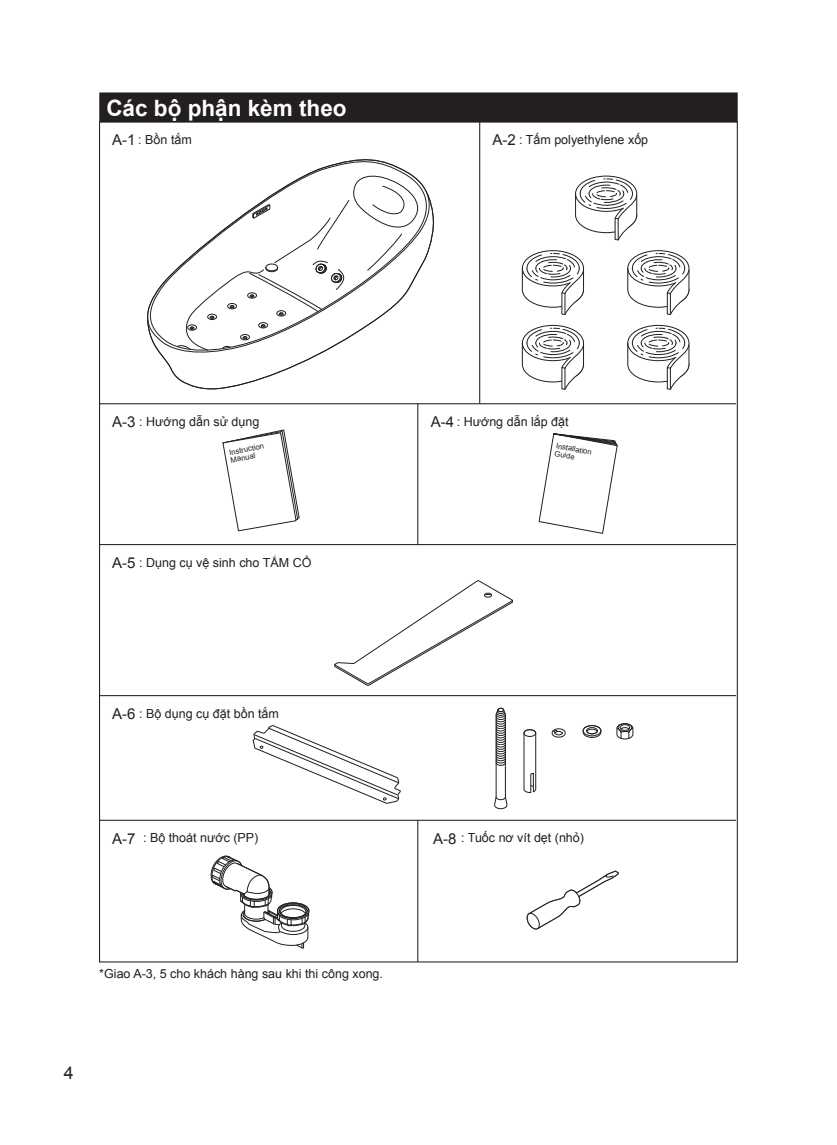
<style>
.page{position:relative;width:837px;height:1145px;background:#fff}
.page>*{position:absolute;margin:0;border:0;box-sizing:border-box;transform-origin:0 0}
.t1{font:700 22.5px "Arial";color:#fff}
.t2{font:17.75px "Arial";color:#231f20}
.t3{font:15px "Arial";color:#231f20}
.t4{font:12.5px "Arial";color:#231f20}
.t5{font:7.62px/7.6px "Arial";color:#231f20}
.t6{font:7.5px/7.5px "Arial";color:#231f20}
</style>
<div class="page">
<div style="left:99px;top:92px;width:638px;height:30px;background:#231f20"></div>
<svg style="left:222px;top:429px;width:78px;height:103px"></svg>
<svg style="left:538px;top:433px;width:80px;height:101px"></svg>
<svg style="left:334px;top:580px;width:179px;height:106px"></svg>
<svg style="left:575px;top:175px;width:62px;height:66px"></svg>
<svg style="left:521px;top:250px;width:63px;height:65px"></svg>
<svg style="left:627px;top:250px;width:62px;height:65px"></svg>
<svg style="left:521px;top:324px;width:63px;height:66px"></svg>
<svg style="left:627px;top:324px;width:62px;height:66px"></svg>
<svg style="left:147px;top:159px;width:287px;height:231px"></svg>
<svg style="left:177px;top:172px;width:246px;height:178px"></svg>
<hr style="left:100px;top:403px;width:635px;height:1px;background:#231f20">
<hr style="left:100px;top:544px;width:635px;height:1px;background:#231f20">
<hr style="left:100px;top:695px;width:635px;height:1px;background:#231f20">
<hr style="left:479px;top:122px;width:1px;height:281px;background:#231f20">
<hr style="left:100px;top:819px;width:635px;height:1px;background:#231f20">
<hr style="left:417px;top:404px;width:1px;height:141px;background:#231f20">
<svg style="left:252px;top:725px;width:149px;height:79px"></svg>
<svg style="left:616px;top:723px;width:17px;height:17px"></svg>
<svg style="left:551px;top:728px;width:14px;height:10px"></svg>
<svg style="left:582px;top:725px;width:19px;height:13px"></svg>
<svg style="left:523px;top:729px;width:13px;height:64px"></svg>
<svg style="left:494px;top:707px;width:13px;height:103px"></svg>
<hr style="left:417px;top:820px;width:1px;height:142px;background:#231f20">
<svg style="left:526px;top:870px;width:93px;height:60px"></svg>
<svg style="left:210px;top:855px;width:99px;height:93px"></svg>
<h1 class="t1" style="left:106px;top:93px;width:242px">Các bộ phận kèm theo</h1>
<p class="t4" style="left:138px;top:131px;width:55px">: Bồn tắm</p>
<p class="t4" style="left:519px;top:131px;width:130px">: Tấm polyethylene xốp</p>
<p class="t3" style="left:112px;top:130px;width:25px">A-1</p>
<p class="t3" style="left:492px;top:130px;width:25px">A-2</p>
<p class="t4" style="left:456px;top:413px;width:113px">: Hướng dẫn lắp đặt</p>
<p class="t4" style="left:139px;top:413px;width:122px">: Hướng dẫn sử dụng</p>
<p class="t3" style="left:112px;top:412px;width:25px">A-3</p>
<p class="t3" style="left:430px;top:412px;width:25px">A-4</p>
<p class="t5" style="left:228px;top:449px;width:37px;rotate:-11deg">Instruction<br>Manual</p>
<p class="t6" style="left:556px;top:442px;width:38px;rotate:10deg">Installation<br>Guide</p>
<p class="t4" style="left:139px;top:554px;width:174px">: Dụng cụ vệ sinh cho TẮM CỔ</p>
<p class="t3" style="left:112px;top:553px;width:25px">A-5</p>
<p class="t4" style="left:139px;top:705px;width:141px">: Bộ dụng cụ đặt bồn tắm</p>
<p class="t3" style="left:112px;top:704px;width:25px">A-6</p>
<p class="t4" style="left:143px;top:829px;width:117px">: Bộ thoát nước (PP)</p>
<p class="t4" style="left:461px;top:829px;width:124px">: Tuốc nơ vít dẹt (nhỏ)</p>
<p class="t3" style="left:112px;top:828px;width:25px">A-7</p>
<p class="t3" style="left:433px;top:828px;width:25px">A-8</p>
<p class="t4" style="left:99px;top:965px;width:285px">*Giao A-3, 5 cho khách hàng sau khi thi công xong.</p>
<h2 class="t2" style="left:64px;top:1060px;width:11px">4</h2>
</div>
